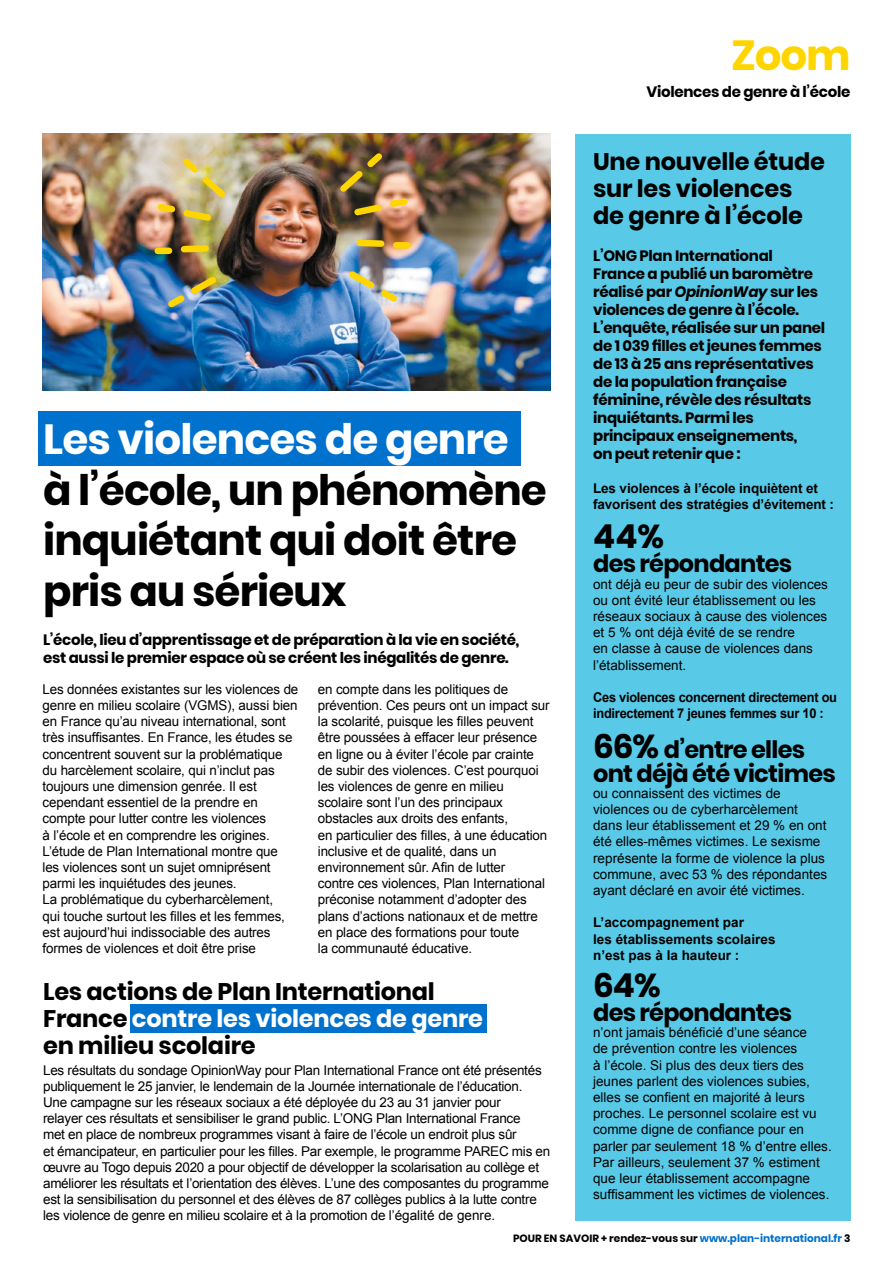
<style>
.page{position:relative;width:893px;height:1263px;background:#fff}
.page>*{position:absolute;margin:0;border:0;box-sizing:border-box;transform-origin:0 0}
.t1{font:700 42px/50.4px "Poppins";letter-spacing:-.02em;color:#000}
.t2{font:700 42px "Poppins";letter-spacing:-.02em;color:#fff}
.t3{font:700 42px "Poppins";color:#ffd500}
.t4{font:700 33px "Poppins";color:#000}
.t5{font:700 24px/27px "Poppins";letter-spacing:-.01em;color:#000}
.t6{font:700 24px/24px "Poppins";letter-spacing:-.03em;color:#000}
.t7{font:700 15px/18px "Poppins";letter-spacing:-.02em;color:#000}
.t8{font:13.5px/16.2px "Arial";letter-spacing:-.01em;color:#000}
.t9{font:700 13.5px/16.2px "Arial";letter-spacing:-.01em;color:#000}
.t10{font:700 13.5px/16.2px "Arial";letter-spacing:-.01em;color:#000;scale:.95 1}
.t11{font:700 10.5px "Poppins";color:#000}
.s1{color:#fff}
.s2{font-style:italic}
.s3{font-size:33px}
.s4{color:#0072ce}
</style>
<div class="page">
<div style="left:575px;top:134px;width:275px;height:1086px;background:#58cae7"></div>
<div style="left:130px;top:1004px;width:357px;height:29px;background:#0072ce"></div>
<div style="left:39px;top:411px;width:482px;height:55px;background:#0072ce"></div>
<img style="left:43px;top:134px;width:508px;height:256px">
<svg style="left:177px;top:242px;width:35px;height:14px"></svg>
<div style="left:158px;top:248px;width:11px;height:6px;background:#ffd500"></div>
<img style="left:163px;top:271px;width:59px;height:42px">
<img style="left:153px;top:153px;width:78px;height:72px">
<svg style="left:353px;top:236px;width:35px;height:14px"></svg>
<div style="left:396px;top:242px;width:12px;height:7px;background:#ffd500"></div>
<img style="left:344px;top:266px;width:59px;height:41px">
<img style="left:334px;top:147px;width:78px;height:73px">
<h1 class="t3" style="left:731px;top:31px;width:121px">Zoom</h1>
<p class="t7" style="left:646px;top:83px;width:205px">Violences de genre à l’école</p>
<h1 class="t2" style="left:43px;top:415px;width:467px">Les violences de genre</h1>
<h1 class="t1" style="left:43px;top:465px;width:505px">à l’école, un phénomène inquiétant qui doit être pris au sérieux</h1>
<p class="t7" style="left:43px;top:631px;width:478px">L’école, lieu d’apprentissage et de préparation à la vie en société, est aussi le premier espace où se créent les inégalités de genre.</p>
<p class="t8" style="left:43px;top:681px;width:257px">Les données existantes sur les violences de genre en milieu scolaire (VGMS), aussi bien en France qu’au niveau international, sont très insuffisantes. En France, les études se concentrent souvent sur la problématique du harcèlement scolaire, qui n’inclut pas toujours une dimension genrée. Il est cependant essentiel de la prendre en compte pour lutter contre les violences<br>à l’école et en comprendre les origines.<br>L’étude de Plan International montre que<br>les violences sont un sujet omniprésent parmi les inquiétudes des jeunes.<br>La problématique du cyberharcèlement,<br>qui touche surtout les filles et les femmes, est aujourd’hui indissociable des autres formes de violences et doit être prise</p>
<p class="t8" style="left:318px;top:681px;width:233px">en compte dans les politiques de prévention. Ces peurs ont un impact sur la scolarité, puisque les filles peuvent être poussées à effacer leur présence en ligne ou à éviter l’école par crainte de subir des violences. C’est pourquoi les violences de genre en milieu scolaire sont l’un des principaux obstacles aux droits des enfants,<br>en particulier des filles, à une éducation inclusive et de qualité, dans un environnement sûr. Afin de lutter<br>contre ces violences, Plan International préconise notamment d’adopter des plans d’actions nationaux et de mettre en place des formations pour toute<br>la communauté éducative.</p>
<h3 class="t5" style="left:43px;top:978px;width:442px">Les actions de Plan International<br>France <span class="s1">contre les violences de genre </span>en milieu scolaire</h3>
<p class="t8" style="left:43px;top:1062px;width:509px">Les résultats du sondage OpinionWay pour Plan International France ont été présentés publiquement le 25 janvier, le lendemain de la Journée internationale de l’éducation.<br>Une campagne sur les réseaux sociaux a été déployée du 23 au 31 janvier pour<br>relayer ces résultats et sensibiliser le grand public. L’ONG Plan International France<br>met en place de nombreux programmes visant à faire de l’école un endroit plus sûr<br>et émancipateur, en particulier pour les filles. Par exemple, le programme PAREC mis en œuvre au Togo depuis 2020 a pour objectif de développer la scolarisation au collège et améliorer les résultats et l’orientation des élèves. L’une des composantes du programme est la sensibilisation du personnel et des élèves de 87 collèges publics à la lutte contre les violence de genre en milieu scolaire et à la promotion de l’égalité de genre.</p>
<h3 class="t5" style="left:593px;top:148px;width:233px">Une nouvelle étude sur les violences de genre à l’école</h3>
<p class="t7" style="left:593px;top:247px;width:234px">L’ONG Plan International<br>France a publié un baromètre réalisé par <span class="s2">OpinionWay</span> sur les violences de genre à l’école.<br>L’enquête, réalisée sur un panel de 1 039 filles et jeunes femmes de 13 à 25 ans représentatives de la population française féminine, révèle des résultats inquiétants. Parmi les principaux enseignements,<br>on peut retenir que :</p>
<p class="t9" style="left:593px;top:480px;width:242px">Les violences à l’école inquiètent et favorisent des stratégies d’évitement :</p>
<h2 class="t4" style="left:593px;top:518px;width:72px">44%</h2>
<h3 class="t6" style="left:593px;top:552px;width:201px">des répondantes</h3>
<p class="t8" style="left:593px;top:576px;width:236px">ont déjà eu peur de subir des violences ou ont évité leur établissement ou les réseaux sociaux à cause des violences et 5 % ont déjà évité de se rendre<br>en classe à cause de violences dans l’établissement.</p>
<p class="t10" style="left:593px;top:689px;width:258px">Ces violences concernent directement ou indirectement 7 jeunes femmes sur 10 :</p>
<h3 class="t6" style="left:593px;top:737px;width:244px"><span class="s3">66%</span> d’entre elles ont déjà été victimes</h3>
<p class="t8" style="left:593px;top:785px;width:236px">ou connaissent des victimes de violences ou de cyberharcèlement dans leur établissement et 29 % en ont été elles-mêmes victimes. Le sexisme représente la forme de violence la plus commune, avec 53 % des répondantes ayant déclaré en avoir été victimes.</p>
<p class="t9" style="left:593px;top:915px;width:184px">L’accompagnement par<br>les établissements scolaires n’est pas à la hauteur :</p>
<h2 class="t4" style="left:593px;top:966px;width:69px">64%</h2>
<h3 class="t6" style="left:593px;top:1001px;width:201px">des répondantes</h3>
<p class="t8" style="left:593px;top:1024px;width:240px">n’ont jamais bénéficié d’une séance<br>de prévention contre les violences<br>à l’école. Si plus des deux tiers des jeunes parlent des violences subies, elles se confient en majorité à leurs proches. Le personnel scolaire est vu comme digne de confiance pour en parler par seulement 18 % d’entre elles.<br>Par ailleurs, seulement 37 % estiment que leur établissement accompagne suffisamment les victimes de violences.</p>
<p class="t11" style="left:513px;top:1232px;width:339px">POUR EN SAVOIR + rendez-vous sur <span class="s4">www.plan-international.fr</span> 3</p>
</div>
